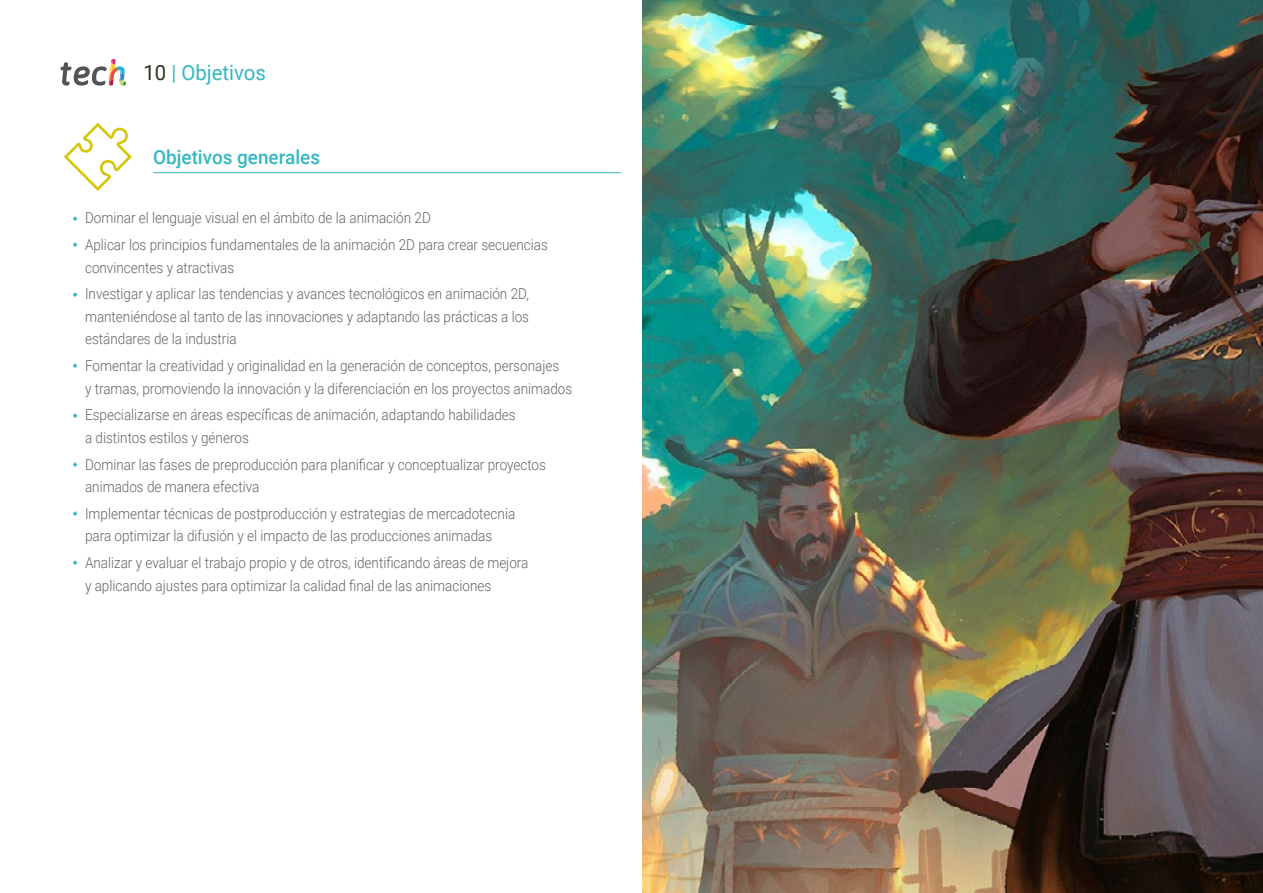
<style>
.page{position:relative;width:1263px;height:893px;background:#fff}
.page>*{position:absolute;margin:0;border:0;box-sizing:border-box;transform-origin:0 0}
.t1{font:21px "Roboto";color:#36b7c1}
.t2{font:500 19.5px "Roboto";color:#36b7c1}
.t3{font:300 15px/22.5px "Roboto";color:#61646a;scale:.9 1}
.s1{color:#312e20}
</style>
<div class="page">
<hr style="left:153px;top:172px;width:468px;height:1px;background:#36b7c1">
<svg style="left:64px;top:123px;width:68px;height:68px"></svg>
<img style="left:642px;top:0;width:621px;height:893px">
<svg style="left:61px;top:59px;width:65px;height:27px"></svg>
<h1 class="t1" style="left:144px;top:57px;width:124px"><span class="s1">10</span> | Objetivos</h1>
<h2 class="t2" style="left:153px;top:144px;width:169px">Objetivos generales</h2>
<p class="t3" style="left:85px;top:204px;width:516px;line-height:26.7px">Dominar el lenguaje visual en el ámbito de la animación 2D<br>Aplicar los principios fundamentales de la animación 2D para crear secuencias</p>
<p class="t3" style="left:85px;top:253px;width:495px;line-height:26.7px">convincentes y atractivas<br>Investigar y aplicar las tendencias y avances tecnológicos en animación 2D,</p>
<p class="t3" style="left:85px;top:305px;width:495px">manteniéndose al tanto de las innovaciones y adaptando las prácticas a los estándares de la industria</p>
<p class="t3" style="left:85px;top:354px;width:543px">Fomentar la creatividad y originalidad en la generación de conceptos, personajes<br>y tramas, promoviendo la innovación y la diferenciación en los proyectos animados</p>
<p class="t3" style="left:85px;top:403px;width:480px">Especializarse en áreas específicas de animación, adaptando habilidades a distintos estilos y géneros</p>
<p class="t3" style="left:85px;top:452px;width:514px">Dominar las fases de preproducción para planificar y conceptualizar proyectos animados de manera efectiva</p>
<p class="t3" style="left:85px;top:502px;width:479px">Implementar técnicas de postproducción y estrategias de mercadotecnia para optimizar la difusión y el impacto de las producciones animadas</p>
<p class="t3" style="left:85px;top:551px;width:494px">Analizar y evaluar el trabajo propio y de otros, identificando áreas de mejora y aplicando ajustes para optimizar la calidad final de las animaciones</p>
</div>
